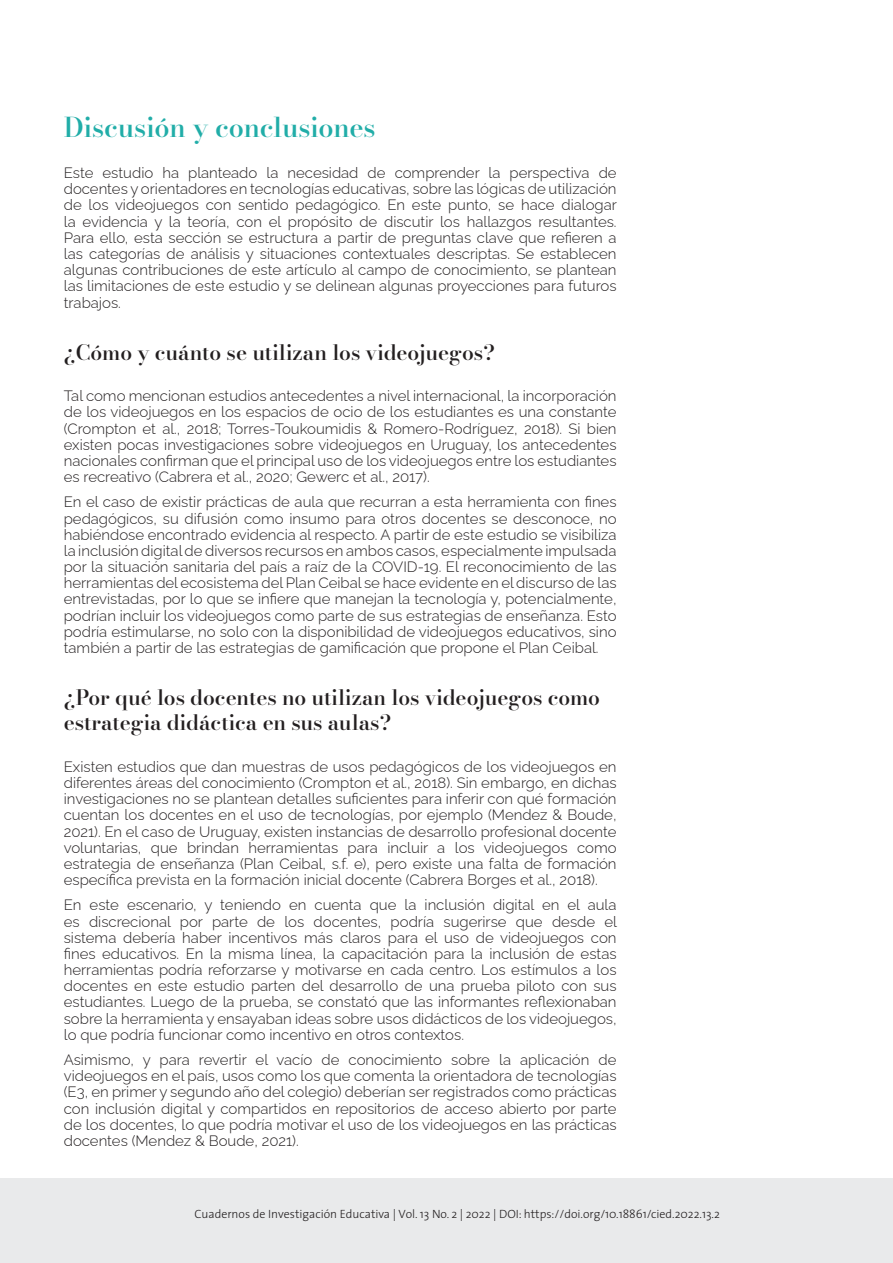
<style>
.page{position:relative;width:893px;height:1263px;background:#fff}
.page>*{position:absolute;margin:0;border:0;box-sizing:border-box;transform-origin:0 0}
.Subtítulo_1{font:500 27px "Bodoni Moda 16 pt";color:#21ada8}
.Subtítulo_2{font:500 21px/25.2px "Bodoni Moda 16 pt";color:#231f20}
.t1{font:300 15px/16.2px "Raleway";color:#231f20;text-align:justify}
.t2{font:300 12px "The Sans";color:#231f20}
</style>
<div class="page">
<div style="left:0;top:1178px;width:893px;height:85px;background:#e9eaeb"></div>
<p class="Subtítulo_1" style="left:64px;top:108px;width:313px">Discusión y conclusiones</p>
<p class="t1" style="left:64px;top:163px;width:555px">Este estudio ha planteado la necesidad de comprender la perspectiva de docentes y orientadores en tecnologías educativas, sobre las lógicas de utilización de los videojuegos con sentido pedagógico. En este punto, se hace dialogar la evidencia y la teoría, con el propósito de discutir los hallazgos resultantes.<br>Para ello, esta sección se estructura a partir de preguntas clave que refieren a las categorías de análisis y situaciones contextuales descriptas. Se establecen algunas contribuciones de este artículo al campo de conocimiento, se plantean las limitaciones de este estudio y se delinean algunas proyecciones para futuros trabajos.</p>
<p class="Subtítulo_2" style="left:64px;top:340px;width:433px">¿Cómo y cuánto se utilizan los videojuegos?</p>
<p class="t1" style="left:64px;top:386px;width:554px">Tal como mencionan estudios antecedentes a nivel internacional, la incorporación de los videojuegos en los espacios de ocio de los estudiantes es una constante (Crompton et al., 2018; Torres-Toukoumidis &amp; Romero-Rodríguez, 2018). Si bien existen pocas investigaciones sobre videojuegos en Uruguay, los antecedentes nacionales confirman que el principal uso de los videojuegos entre los estudiantes es recreativo (Cabrera et al., 2020; Gewerc et al., 2017).</p>
<p class="t1" style="left:64px;top:492px;width:554px">En el caso de existir prácticas de aula que recurran a esta herramienta con fines pedagógicos, su difusión como insumo para otros docentes se desconoce, no habiéndose encontrado evidencia al respecto. A partir de este estudio se visibiliza la inclusión digital de diversos recursos en ambos casos, especialmente impulsada por la situación sanitaria del país a raíz de la COVID-19. El reconocimiento de las herramientas del ecosistema del Plan Ceibal se hace evidente en el discurso de las entrevistadas, por lo que se infiere que manejan la tecnología y, potencialmente, podrían incluir los videojuegos como parte de sus estrategias de enseñanza. Esto podría estimularse, no solo con la disponibilidad de videojuegos educativos, sino también a partir de las estrategias de gamificación que propone el Plan Ceibal.</p>
<p class="Subtítulo_2" style="left:64px;top:685px;width:538px">¿Por qué los docentes no utilizan los videojuegos como estrategia didáctica en sus aulas?</p>
<p class="t1" style="left:64px;top:757px;width:554px">Existen estudios que dan muestras de usos pedagógicos de los videojuegos en diferentes áreas del conocimiento (Crompton et al., 2018). Sin embargo, en dichas investigaciones no se plantean detalles suficientes para inferir con qué formación cuentan los docentes en el uso de tecnologías, por ejemplo (Mendez &amp; Boude, 2021). En el caso de Uruguay, existen instancias de desarrollo profesional docente voluntarias, que brindan herramientas para incluir a los videojuegos como estrategia de enseñanza (Plan Ceibal, s.f. e), pero existe una falta de formación específica prevista en la formación inicial docente (Cabrera Borges et al., 2018).</p>
<p class="t1" style="left:64px;top:895px;width:555px">En este escenario, y teniendo en cuenta que la inclusión digital en el aula es discrecional por parte de los docentes, podría sugerirse que desde el sistema debería haber incentivos más claros para el uso de videojuegos con fines educativos. En la misma línea, la capacitación para la inclusión de estas herramientas podría reforzarse y motivarse en cada centro. Los estímulos a los docentes en este estudio parten del desarrollo de una prueba piloto con sus estudiantes. Luego de la prueba, se constató que las informantes reflexionaban sobre la herramienta y ensayaban ideas sobre usos didácticos de los videojuegos, lo que podría funcionar como incentivo en otros contextos.</p>
<p class="t1" style="left:64px;top:1050px;width:554px">Asimismo, y para revertir el vacío de conocimiento sobre la aplicación de videojuegos en el país, usos como los que comenta la orientadora de tecnologías (E3, en primer y segundo año del colegio) deberían ser registrados como prácticas con inclusión digital y compartidos en repositorios de acceso abierto por parte de los docentes, lo que podría motivar el uso de los videojuegos en las prácticas docentes (Mendez &amp; Boude, 2021).</p>
<p class="t2" style="left:194px;top:1204px;width:527px">Cuadernos de Investigación Educativa | Vol. 13 No. 2 | 2022 | DOI: https://doi.org/10.18861/cied.2022.13.2</p>
</div>
